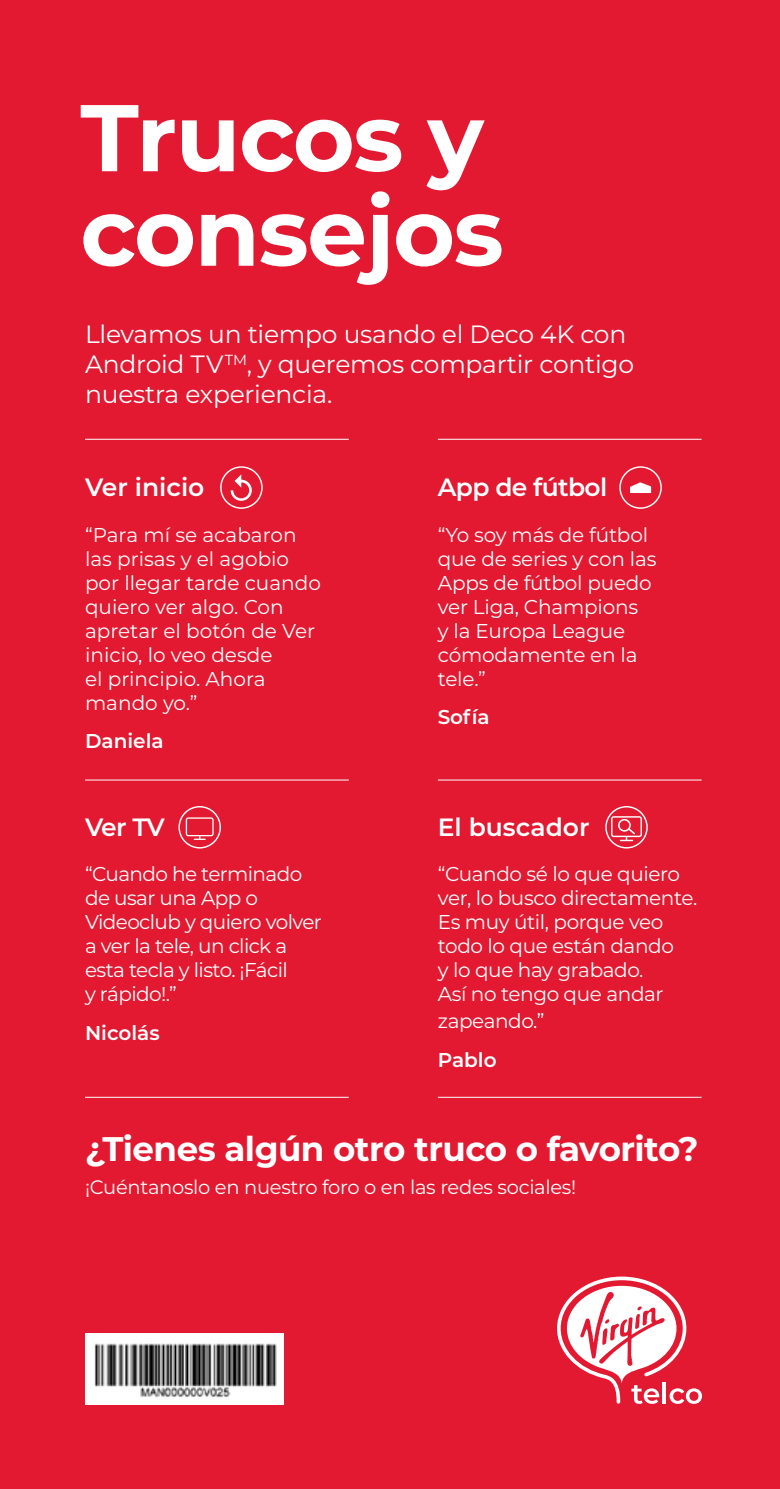
<style>
.page{position:relative;width:780px;height:1489px;background:#fff}
.page>*{position:absolute;margin:0;border:0;box-sizing:border-box;transform-origin:0 0}
.t1{font:700 94.5px/94.5px "Montserrat";letter-spacing:-.015em;color:#fff}
.t2{font:700 34px "Montserrat";letter-spacing:-.015em;color:#fff}
.t3{font:25px/30px "Montserrat";letter-spacing:-.01em;color:#fff}
.t4{font:600 25px "Montserrat";color:#fff}
.t5{font:600 25px "Montserrat";letter-spacing:-.025em;color:#fff}
.t6{font:20px/24px "Montserrat";letter-spacing:-.02em;color:#fff}
.t7{font:20px/24px "Montserrat";color:#fff}
.t8{font:600 20px "Montserrat";color:#fff}
.t9{font:19.5px "Montserrat";letter-spacing:-.015em;color:#fff}
</style>
<div class="page">
<div style="left:0;top:0;width:780px;height:1488px;background:#e21931"></div>
<svg style="left:619px;top:466px;width:42px;height:43px"></svg>
<svg style="left:220px;top:466px;width:43px;height:43px"></svg>
<svg style="left:178px;top:806px;width:43px;height:42px"></svg>
<svg style="left:605px;top:806px;width:42px;height:42px"></svg>
<svg style="left:557px;top:1276px;width:145px;height:127px"></svg>
<hr style="left:85px;top:439px;width:264px;height:1px;background:#fff">
<hr style="left:85px;top:779px;width:264px;height:1px;background:#fff">
<hr style="left:85px;top:1096px;width:264px;height:1px;background:#fff">
<hr style="left:438px;top:439px;width:263px;height:1px;background:#fff">
<hr style="left:438px;top:779px;width:263px;height:1px;background:#fff">
<hr style="left:438px;top:1096px;width:263px;height:1px;background:#fff">
<img style="left:85px;top:1333px;width:198px;height:71px">
<p class="t1" style="left:80px;top:86px;width:425px">Trucos y consejos</p>
<p class="t3" style="left:85px;top:318px;width:550px">Llevamos un tiempo usando el Deco 4K con<br>Android TV<sup>TM</sup>, y queremos compartir contigo nuestra experiencia.</p>
<p class="t4" style="left:85px;top:469px;width:121px">Ver inicio</p>
<p class="t7" style="left:85px;top:522px;width:237px">“Para mí se acabaron las prisas y el agobio por llegar tarde cuando quiero ver algo. Con apretar el botón de Ver inicio, lo veo desde<br>el principio. Ahora mando yo.”</p>
<p class="t8" style="left:85px;top:726px;width:80px">Daniela</p>
<p class="t4" style="left:85px;top:809px;width:81px">Ver TV</p>
<p class="t6" style="left:85px;top:861px;width:238px">“Cuando he terminado de usar una App o<br>Videoclub y quiero volver a ver la tele, un click a esta tecla y listo. ¡Fácil<br>y rápido!.”</p>
<p class="t8" style="left:85px;top:1018px;width:76px">Nicolás</p>
<p class="t5" style="left:438px;top:469px;width:171px">App de fútbol</p>
<p class="t6" style="left:438px;top:522px;width:220px">“Yo soy más de fútbol que de series y con las<br>Apps de fútbol puedo ver Liga, Champions<br>y la Europa League cómodamente en la tele.”</p>
<p class="t8" style="left:438px;top:702px;width:53px">Sofía</p>
<p class="t4" style="left:438px;top:809px;width:153px">El buscador</p>
<p class="t6" style="left:438px;top:861px;width:261px">“Cuando sé lo que quiero ver, lo busco directamente.<br>Es muy útil, porque veo todo lo que están dando<br>y lo que hay grabado.<br>Así no tengo que andar</p>
<p class="t6" style="left:438px;top:1008px;width:108px">zapeando.”</p>
<p class="t8" style="left:438px;top:1045px;width:60px">Pablo</p>
<p class="t2" style="left:85px;top:1124px;width:614px">¿Tienes algún otro truco o favorito?</p>
<p class="t9" style="left:85px;top:1173px;width:492px">¡Cuéntanoslo en nuestro foro o en las redes sociales!</p>
</div>
